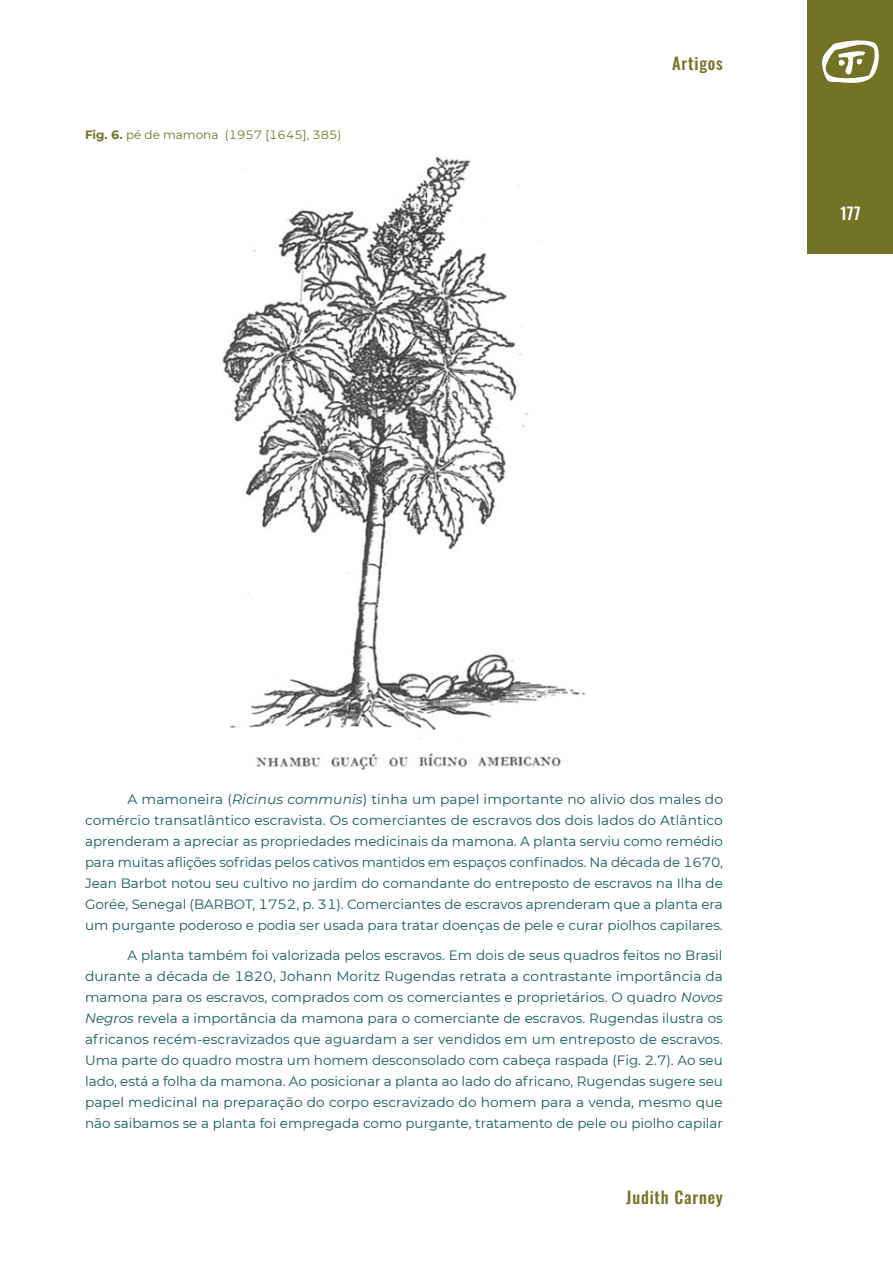
<style>
.page{position:relative;width:893px;height:1263px;background:#fff}
.page>*{position:absolute;margin:0;border:0;box-sizing:border-box;transform-origin:0 0}
.t1{font:16.5px "Oswald";letter-spacing:.05em;color:#727324}
.t2{font:16.5px "Oswald";color:#fff}
.EPSUL___Texto__Nomal{font:13.5px/21px "Montserrat";color:#165a59;text-align:justify}
.Pie_de_Foto{font:12px "Montserrat";color:#727324}
.s1{font-weight:700}
.s2{font-style:italic}
</style>
<div class="page">
<div style="left:808px;top:0;width:85px;height:253px;background:#727324"></div>
<svg style="left:822px;top:40px;width:57px;height:43px"></svg>
<img style="left:222px;top:156px;width:364px;height:614px">
<p class="Pie_de_Foto" style="left:85px;top:127px;width:258px"><span class="s1">Fig. 6.</span> pé de mamona (1957 [1645], 385)</p>
<p class="t1" style="left:672px;top:48px;width:52px">Artigos</p>
<p class="t2" style="left:840px;top:199px;width:22px">177</p>
<p class="EPSUL___Texto__Nomal" style="left:85px;top:788px;width:639px;text-indent:43px">A mamoneira (<span class="s2">Ricinus communis</span>) tinha um papel importante no alivio dos males do comércio transatlântico escravista. Os comerciantes de escravos dos dois lados do Atlântico aprenderam a apreciar as propriedades medicinais da mamona. A planta serviu como remédio para muitas aflições sofridas pelos cativos mantidos em espaços confinados. Na década de 1670, Jean Barbot notou seu cultivo no jardim do comandante do entreposto de escravos na Ilha de Gorée, Senegal (BARBOT, 1752, p. 31). Comerciantes de escravos aprenderam que a planta era um purgante poderoso e podia ser usada para tratar doenças de pele e curar piolhos capilares.</p>
<p class="EPSUL___Texto__Nomal" style="left:85px;top:944px;width:639px;text-indent:43px">A planta também foi valorizada pelos escravos. Em dois de seus quadros feitos no Brasil durante a década de 1820, Johann Moritz Rugendas retrata a contrastante importância da mamona para os escravos, comprados com os comerciantes e proprietários. O quadro <span class="s2">Novos Negros</span> revela a importância da mamona para o comerciante de escravos. Rugendas ilustra os africanos recém-escravizados que aguardam a ser vendidos em um entreposto de escravos.<br>Uma parte do quadro mostra um homem desconsolado com cabeça raspada (Fig. 2.7). Ao seu lado, está a folha da mamona. Ao posicionar a planta ao lado do africano, Rugendas sugere seu papel medicinal na preparação do corpo escravizado do homem para a venda, mesmo que não saibamos se a planta foi empregada como purgante, tratamento de pele ou piolho capilar</p>
<p class="t1" style="left:626px;top:1182px;width:98px">Judith Carney</p>
</div>
